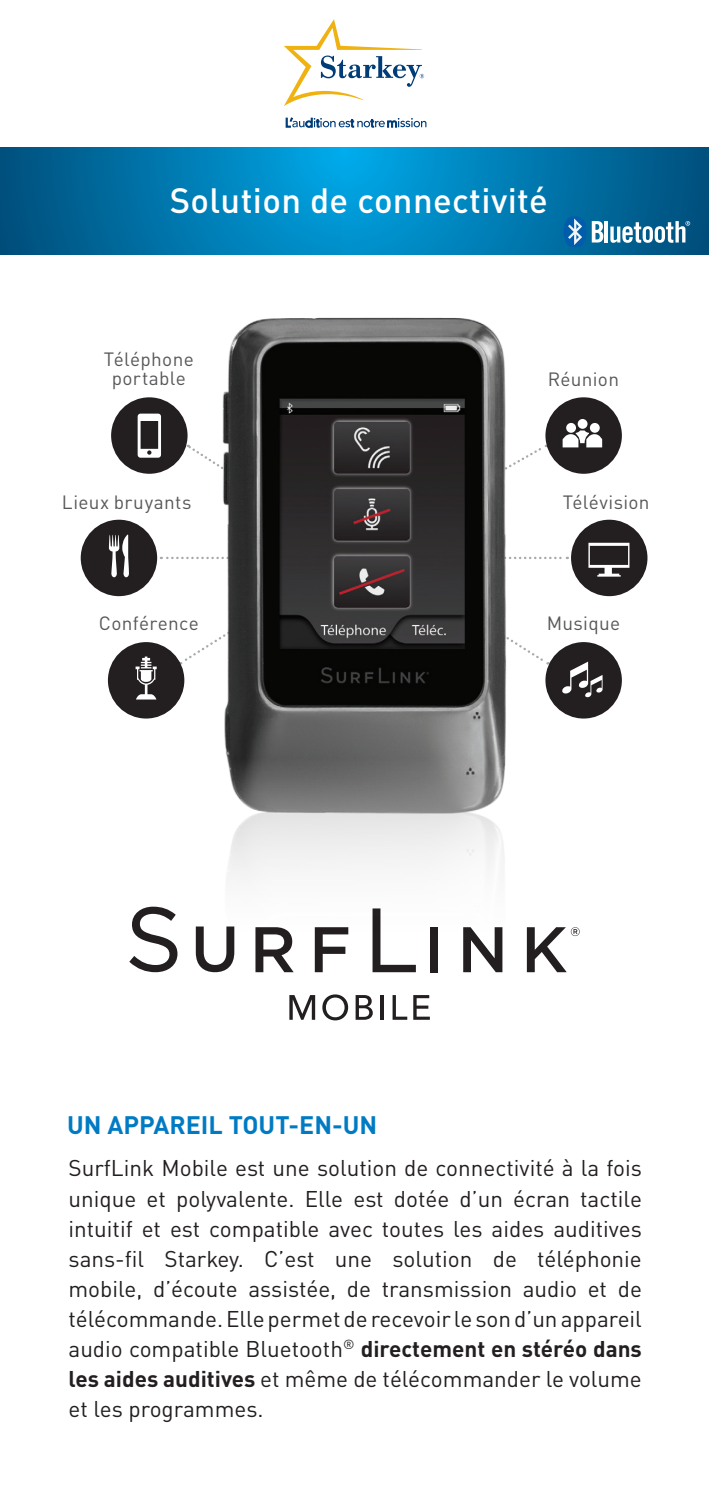
<style>
.page{position:relative;width:709px;height:1489px;background:#fff}
.page>*{position:absolute;margin:0;border:0;box-sizing:border-box;transform-origin:0 0}
.t1{font:500 34.75px "DINOT";letter-spacing:.01em;color:#fff}
.t2{font:700 25px "DINOT";color:#007bc3}
.t3{font:22.5px/30px "DINOT";color:#231f20;text-align:justify}
.t4{font:19px/19px "DINOT";letter-spacing:.02em;color:#57585a;text-align:center}
.s1{font-weight:700}
</style>
<div class="page">
<div style="left:0;top:148px;width:347px;height:106px;background:linear-gradient(to right,#004f7c,#00a1e0)"></div>
<div style="left:341px;top:148px;width:368px;height:106px;background:linear-gradient(to right,#00a2e1,#004f7d)"></div>
<svg style="left:284px;top:19px;width:140px;height:87px"></svg>
<svg style="left:286px;top:118px;width:140px;height:9px"></svg>
<svg style="left:129px;top:906px;width:48px;height:66px"></svg>
<svg style="left:196px;top:926px;width:19px;height:46px"></svg>
<svg style="left:289px;top:998px;width:26px;height:21px"></svg>
<svg style="left:322px;top:998px;width:26px;height:22px"></svg>
<svg style="left:355px;top:998px;width:18px;height:21px"></svg>
<hr style="left:380px;top:995px;width:3px;height:24px;background:#231f20">
<svg style="left:392px;top:998px;width:15px;height:21px"></svg>
<svg style="left:413px;top:998px;width:17px;height:21px"></svg>
<svg style="left:527px;top:927px;width:52px;height:45px"></svg>
<svg style="left:512px;top:640px;width:36px;height:25px"></svg>
<svg style="left:513px;top:444px;width:34px;height:21px"></svg>
<svg style="left:514px;top:556px;width:54px;height:3px"></svg>
<svg style="left:179px;top:640px;width:36px;height:25px"></svg>
<svg style="left:186px;top:444px;width:29px;height:20px"></svg>
<svg style="left:161px;top:556px;width:53px;height:3px"></svg>
<img style="left:215px;top:317px;width:297px;height:681px">
<div style="left:111px;top:397px;width:76px;height:77px;background:#231f20;border-radius:50%"></div>
<svg style="left:138px;top:413px;width:23px;height:44px"></svg>
<div style="left:108px;top:642px;width:76px;height:76px;background:#231f20;border-radius:50%"></div>
<svg style="left:136px;top:656px;width:21px;height:43px"></svg>
<div style="left:81px;top:519px;width:76px;height:77px;background:#231f20;border-radius:50%"></div>
<svg style="left:109px;top:534px;width:20px;height:43px"></svg>
<div style="left:571px;top:519px;width:76px;height:77px;background:#231f20;border-radius:50%"></div>
<svg style="left:588px;top:542px;width:41px;height:34px"></svg>
<div style="left:545px;top:642px;width:77px;height:76px;background:#231f20;border-radius:50%"></div>
<svg style="left:562px;top:661px;width:40px;height:36px"></svg>
<div style="left:545px;top:397px;width:77px;height:77px;background:#231f20;border-radius:50%"></div>
<svg style="left:562px;top:419px;width:40px;height:28px"></svg>
<hr style="left:605px;top:221px;width:3px;height:21px;background:#fff">
<svg style="left:563px;top:216px;width:40px;height:31px"></svg>
<svg style="left:610px;top:221px;width:80px;height:22px"></svg>
<h1 class="t1" style="left:170px;top:178px;width:380px">Solution de connectivité</h1>
<p class="t4" style="left:104px;top:349px;width:91px">Téléphone portable</p>
<p class="t4" style="left:62px;top:492px;width:131px">Lieux bruyants</p>
<p class="t4" style="left:548px;top:369px;width:73px">Réunion</p>
<p class="t4" style="left:562px;top:492px;width:88px">Télévision</p>
<p class="t4" style="left:99px;top:613px;width:102px">Conférence</p>
<p class="t4" style="left:546px;top:613px;width:75px">Musique</p>
<p class="t2" style="left:67px;top:1108px;width:312px">UN APPAREIL TOUT-EN-UN</p>
<p class="t3" style="left:68px;top:1152px;width:575px">SurfLink Mobile est une solution de connectivité à la fois unique et polyvalente. Elle est dotée d’un écran tactile intuitif et est compatible avec toutes les aides auditives sans-fil Starkey. C’est une solution de téléphonie mobile, d’écoute assistée, de transmission audio et de télécommande. Elle permet de recevoir le son d’un appareil audio compatible Bluetooth<sup>®</sup> <span class="s1">directement en stéréo dans les aides auditives</span> et même de télécommander le volume et les programmes.</p>
</div>
